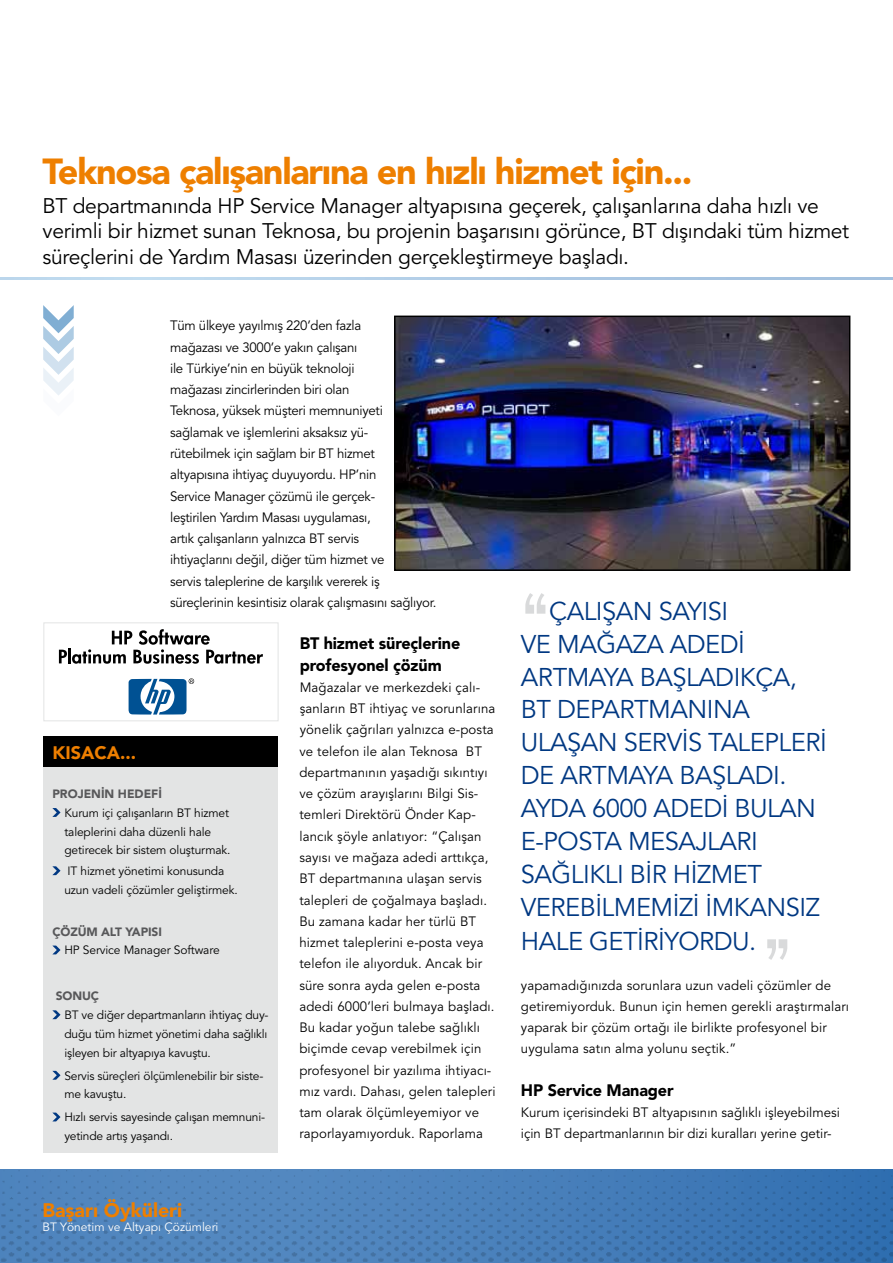
<style>
.page{position:relative;width:893px;height:1263px;background:#fff}
.page>*{position:absolute;margin:0;border:0;box-sizing:border-box;transform-origin:0 0}
.t1{font:condensed 105px "Tw Cen";color:#d9dadb}
.t2{font:900 36px "Avenir";letter-spacing:-.035em;color:#ee7f00}
.t3{font:25.5px/32.8px "Avenir";letter-spacing:-.02em;color:#003882}
.t4{font:21px/25.2px "Avenir";letter-spacing:-.015em;color:#000}
.t5{font:900 19.5px "Avenir";color:#ee7f00}
.t6{font:900 18px "Avenir";color:#ee7f00}
.t7{font:900 16.5px/21.3px "Avenir";letter-spacing:-.01em;color:#000}
.t8{font:13.5px/21.3px "Avenir";letter-spacing:.01em;color:#000}
.t9{font:13.5px/21.3px "Avenir";letter-spacing:-.02em;color:#000}
.t10{font:12px/18.8px "Avenir";letter-spacing:-.015em;color:#000}
.t11{font:900 12px "Avenir";letter-spacing:-.01em;color:#58585a}
.t12{font:12px "Avenir";color:#fff}
</style>
<div class="page">
<img style="left:0;top:1170px;width:893px;height:93px">
<svg style="left:0;top:278px;width:893px;height:2px;background:#b2cee7"></svg>
<svg style="left:43px;top:305px;width:31px;height:90px"></svg>
<div style="left:44px;top:766px;width:234px;height:387px;background:#e3e4e4"></div>
<svg style="left:52px;top:808px;width:9px;height:9px"></svg>
<svg style="left:52px;top:866px;width:9px;height:9px"></svg>
<svg style="left:52px;top:945px;width:9px;height:9px"></svg>
<svg style="left:52px;top:1010px;width:9px;height:9px"></svg>
<svg style="left:52px;top:1071px;width:9px;height:9px"></svg>
<svg style="left:52px;top:1112px;width:9px;height:9px"></svg>
<div style="left:44px;top:736px;width:234px;height:30px;background:#000"></div>
<img style="left:396px;top:318px;width:452px;height:251px">
<div style="left:394px;top:316px;width:456px;height:255px;border:1px solid #000"></div>
<svg style="left:59px;top:629px;width:204px;height:35px"></svg>
<svg style="left:129px;top:678px;width:65px;height:36px"></svg>
<div style="left:43px;top:622px;width:235px;height:99px;border:1px solid #e3e4e4"></div>
<h2 class="t2" style="left:43px;top:150px;width:652px">Teknosa çalışanlarına en hızlı hizmet için...</h2>
<p class="t4" style="left:43px;top:194px;width:808px">BT departmanında HP Service Manager altyapısına geçerek, çalışanlarına daha hızlı ve verimli bir hizmet sunan Teknosa, bu projenin başarısını görünce, BT dışındaki tüm hizmet süreçlerini de Yardım Masası üzerinden gerçekleştirmeye başladı.</p>
<p class="t9" style="left:170px;top:315px;width:268px">Tüm ülkeye yayılmış 220’den fazla<br>mağazası ve 3000’e yakın çalışanı<br>ile Türkiye’nin en büyük teknoloji<br>mağazası zincirlerinden biri olan<br>Teknosa, yüksek müşteri memnuniyeti sağlamak ve işlemlerini aksaksız yü-<br>rütebilmek için sağlam bir BT hizmet altyapısına ihtiyaç duyuyordu. HP’nin<br>Service Manager çözümü ile gerçek-<br>leştirilen Yardım Masası uygulaması,<br>artık çalışanların yalnızca BT servis<br>ihtiyaçlarını değil, diğer tüm hizmet ve<br>servis taleplerine de karşılık vererek iş süreçlerinin kesintisiz olarak çalışmasını sağlıyor.</p>
<p class="t7" style="left:300px;top:633px;width:162px">BT hizmet süreçlerine profesyonel çözüm</p>
<p class="t8" style="left:299px;top:677px;width:198px">Mağazalar ve merkezdeki çalı&shy;şanların BT ihtiyaç ve sorunlarına yönelik çağrıları yalnızca e-posta ve telefon ile alan Teknosa BT departmanının yaşadığı sıkıntıyı ve çözüm arayışlarını Bilgi Sis&shy;temleri Direktörü Önder Kap&shy;lancık şöyle anlatıyor: “Çalışan sayısı ve mağaza adedi arttıkça,<br>BT departmanına ulaşan servis talepleri de çoğalmaya başladı.<br>Bu zamana kadar her türlü BT hizmet taleplerini e-posta veya telefon ile alıyorduk. Ancak bir süre sonra ayda gelen e-posta adedi 6000’leri bulmaya başladı.<br>Bu kadar yoğun talebe sağlıklı biçimde cevap verebilmek için profesyonel bir yazılıma ihtiyacı&shy;mız vardı. Dahası, gelen talepleri tam olarak ölçümleyemiyor ve raporlayamıyorduk. Raporlama</p>
<h3 class="t6" style="left:52px;top:741px;width:85px">KISACA...</h3>
<p class="t11" style="left:52px;top:787px;width:40px">Projenin</p>
<p class="t11" style="left:118px;top:787px;width:18px">Hede</p>
<p class="t11" style="left:151px;top:787px;width:11px">fi</p>
<p class="t10" style="left:64px;top:804px;width:168px">Kurum içi çalışanların BT hizmet taleplerini daha düzenli hale getirecek bir sistem oluşturmak.</p>
<p class="t10" style="left:64px;top:862px;width:175px">IT hizmet yönetimi konusunda uzun vadeli çözümler geliştirmek.</p>
<p class="t11" style="left:52px;top:924px;width:111px">ÇÖZÜM ALT YAPISI</p>
<p class="t10" style="left:64px;top:941px;width:157px">HP Service Manager Software</p>
<p class="t11" style="left:56px;top:989px;width:45px">SONUÇ</p>
<p class="t10" style="left:64px;top:1006px;width:206px;text-align:justify">BT ve diğer departmanların ihtiyaç duy&shy;duğu tüm hizmet yönetimi daha sağlıklı işleyen bir altyapıya kavuştu.</p>
<p class="t10" style="left:64px;top:1066px;width:200px">Servis süreçleri ölçümlenebilir bir siste&shy;me kavuştu.</p>
<p class="t10" style="left:64px;top:1108px;width:202px">Hızlı servis sayesinde çalışan memnuni&shy;yetinde artış yaşandı.</p>
<h3 class="t5" style="left:43px;top:1198px;width:141px">Başarı Öyküleri</h3>
<p class="t12" style="left:43px;top:1220px;width:177px">BT Yönetim ve Altyapı Çözümleri</p>
<h1 class="t1" style="left:519px;top:562px;width:33px">‘‘</h1>
<h3 class="t3" style="left:521px;top:595px;width:150px;text-indent:28px">Çalı şan sayısı ve mağaza</h3>
<h3 class="t3" style="left:670px;top:628px;width:18px">aded</h3>
<h3 class="t3" style="left:738px;top:628px;width:8px">i</h3>
<h3 class="t3" style="left:521px;top:661px;width:18px">artmaya</h3>
<h3 class="t3" style="left:640px;top:661px;width:62px">başladıkça</h3>
<h3 class="t3" style="left:790px;top:661px;width:9px">,</h3>
<h3 class="t3" style="left:521px;top:694px;width:119px">BT departmanına ulaşan serv</h3>
<h3 class="t3" style="left:682px;top:727px;width:42px">is talepler</h3>
<h3 class="t3" style="left:820px;top:727px;width:8px">i</h3>
<h3 class="t3" style="left:521px;top:760px;width:57px">de artmaya</h3>
<h3 class="t3" style="left:679px;top:760px;width:60px">başladı</h3>
<h3 class="t3" style="left:779px;top:760px;width:9px">.</h3>
<h3 class="t3" style="left:521px;top:793px;width:18px">ayda</h3>
<h3 class="t3" style="left:592px;top:793px;width:80px">6000 aded</h3>
<h3 class="t3" style="left:722px;top:793px;width:62px">i bulan</h3>
<h3 class="t3" style="left:521px;top:825px;width:39px">e-posta</h3>
<h3 class="t3" style="left:628px;top:825px;width:18px">mesa</h3>
<h3 class="t3" style="left:521px;top:825px;width:199px;text-indent:175px">jları<br>SAĞLIKLI bir h izmet vereb</h3>
<h3 class="t3" style="left:595px;top:891px;width:24px">ilmem</h3>
<h3 class="t3" style="left:673px;top:891px;width:55px">izi imkansız</h3>
<h3 class="t3" style="left:521px;top:926px;width:16px">hale</h3>
<h3 class="t3" style="left:589px;top:926px;width:17px">get</h3>
<h3 class="t3" style="left:637px;top:926px;width:45px">iriyord</h3>
<h3 class="t3" style="left:732px;top:926px;width:26px">u.</h3>
<h1 class="t1" style="left:794px;top:990px;width:33px;rotate:-180deg">‘‘</h1>
<p class="t8" style="left:521px;top:975px;width:330px">yapamadığınızda sorunlara uzun vadeli çözümler de getiremiyorduk. Bunun için hemen gerekli araştırmaları yaparak bir çözüm ortağı ile birlikte profesyonel bir uygulama satın alma yolunu seçtik.”</p>
<p class="t7" style="left:521px;top:1079px;width:154px">HP Service Manager</p>
<p class="t8" style="left:521px;top:1102px;width:320px">Kurum içerisindeki BT altyapısının sağlıklı işleyebilmesi için BT departmanlarının bir dizi kuralları yerine getir-</p>
</div>
